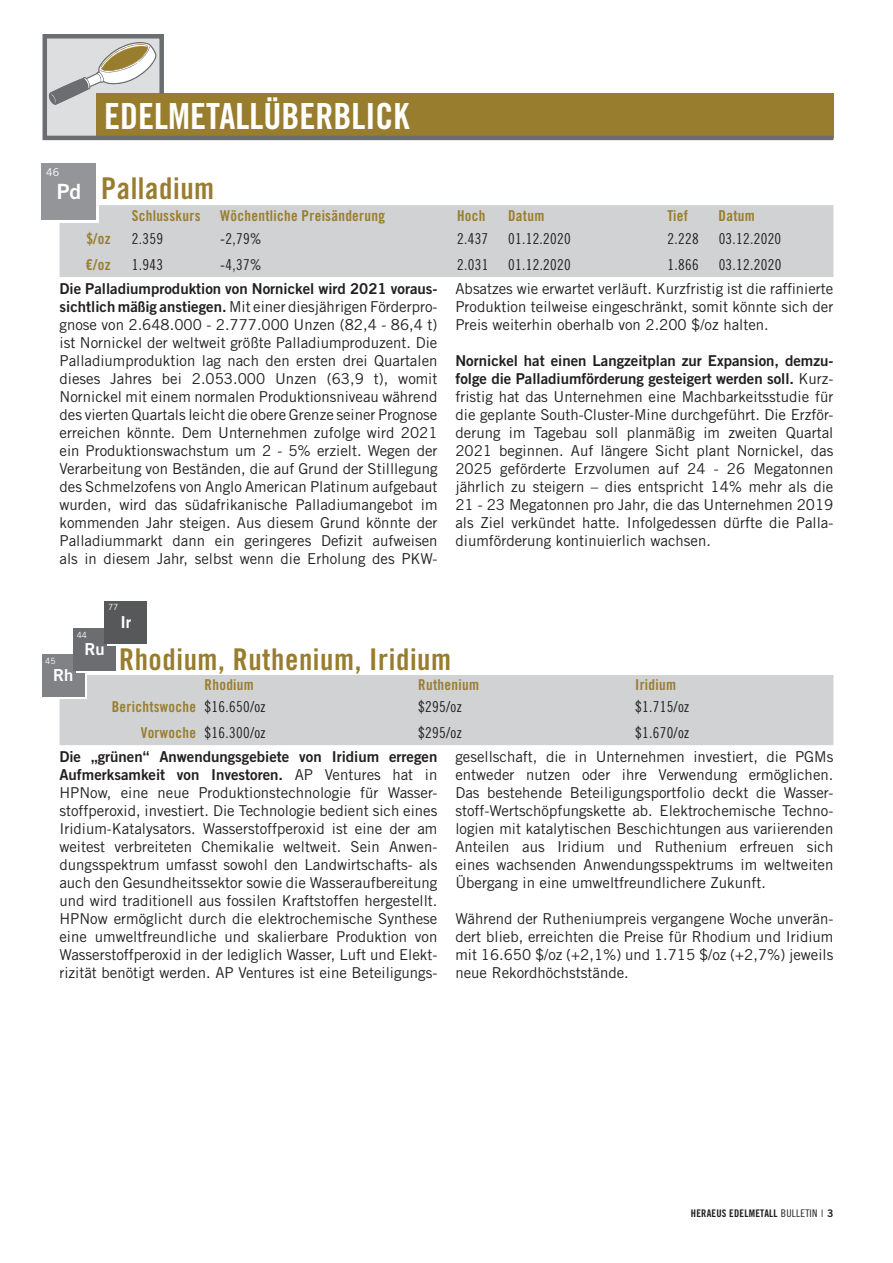
<style>
.page{position:relative;width:893px;height:1263px;background:#fff}
.page>*{position:absolute;margin:0;border:0;box-sizing:border-box;transform-origin:0 0}
.t1{font:36px "Trade Gothic LT Std Bd Cn 20";color:#fff}
.t2{font:30px "Trade Gothic LT Std Bd Cn 20";letter-spacing:.02em;color:#997d2e}
.t3{font:21px "Trade Gothic LT Std Bd 2";color:#fff}
.t4{font:16.5px "Trade Gothic LT Std Bd 2";color:#fff}
.t5{font:15px/18px "Trade Gothic LT Std";color:#231f20;text-align:justify}
.t6{font:15px/18px "Trade Gothic LT Std Bd 2";color:#231f20}
.t7{font:15px "Trade Gothic LT Std Cn 18";letter-spacing:.02em;color:#231f20}
.t8{font:15px "Trade Gothic LT Std Bd Cn 20";letter-spacing:.02em;color:#997d2e}
.t9{font:10.8px "Trade Gothic LT Std";color:#fff}
.t10{font:10.5px "Trade Gothic LT Std Bd Cn 20";letter-spacing:.02em;color:#231f20}
.t11{font:8.55px "Trade Gothic LT Std";color:#fff}
.s1{font-family:"Trade Gothic LT Std Bd 2"}
.s2{font-family:"Trade Gothic LT Std"}
.s3{font-family:"Trade Gothic LT Std Cn 18";color:#231f20}
.s4{font-family:"Trade Gothic LT Std Bd Cn 20";color:#997d2e}
.s5{font-family:"Trade Gothic LT Std Cn 18"}
.s6{font-family:"Trade Gothic LT Std";font-weight:300}
</style>
<div class="page">
<div style="left:60px;top:205px;width:773px;height:72px;background:#d1d2d4"></div>
<div style="left:60px;top:675px;width:773px;height:70px;background:#d1d2d4"></div>
<div style="left:45px;top:166px;width:54px;height:56px;background:linear-gradient(to right,#fff,#fff)"></div>
<div style="left:42px;top:163px;width:54px;height:56px;background:#939598"></div>
<svg style="left:60px;top:673px;width:27px;height:26px"></svg>
<div style="left:42px;top:654px;width:42px;height:43px;background:#808285"></div>
<div style="left:76px;top:630px;width:42px;height:43px;background:#fff"></div>
<div style="left:73px;top:628px;width:43px;height:43px;background:#6c6d70"></div>
<svg style="left:107px;top:643px;width:40px;height:3px"></svg>
<div style="left:104px;top:601px;width:43px;height:42px;background:#57585a"></div>
<svg style="left:42px;top:34px;width:792px;height:107px"></svg>
<p class="t9" style="left:46px;top:166px;width:15px">46</p>
<h3 class="t3" style="left:57px;top:178px;width:26px">Pd</h3>
<h1 class="t1" style="left:104px;top:94px;width:307px">EDELMETALLÜBERBLICK</h1>
<h2 class="t2" style="left:101px;top:170px;width:115px">Palladium</h2>
<p class="t8" style="left:132px;top:207px;width:70px">Schlusskurs</p>
<p class="t8" style="left:220px;top:207px;width:166px">Wöchentliche Preisänderung</p>
<p class="t8" style="left:457px;top:207px;width:30px">Hoch</p>
<p class="t8" style="left:508px;top:207px;width:38px">Datum</p>
<p class="t8" style="left:668px;top:207px;width:22px">Tief</p>
<p class="t8" style="left:719px;top:207px;width:38px">Datum</p>
<p class="t8" style="left:86px;top:230px;width:26px">$/oz</p>
<p class="t7" style="left:132px;top:230px;width:33px">2.359</p>
<p class="t7" style="left:220px;top:230px;width:43px">-2,79%</p>
<p class="t7" style="left:457px;top:230px;width:33px">2.437</p>
<p class="t7" style="left:508px;top:230px;width:64px">01.12.2020</p>
<p class="t7" style="left:668px;top:230px;width:33px">2.228</p>
<p class="t7" style="left:719px;top:230px;width:64px">03.12.2020</p>
<p class="t8" style="left:86px;top:255px;width:27px">€/oz</p>
<p class="t7" style="left:132px;top:255px;width:33px">1.943</p>
<p class="t7" style="left:220px;top:255px;width:43px">-4,37%</p>
<p class="t7" style="left:457px;top:255px;width:33px">2.031</p>
<p class="t7" style="left:508px;top:255px;width:64px">01.12.2020</p>
<p class="t7" style="left:668px;top:255px;width:33px">1.866</p>
<p class="t7" style="left:719px;top:255px;width:64px">03.12.2020</p>
<p class="t6" style="left:60px;top:279px;width:379px">Die Palladiumproduktion von Nornickel wird 2021 voraus-</p>
<p class="t5" style="left:60px;top:297px;width:379px"><span class="s1">sichtlich mäßig anstiegen.</span> Mit einer diesjährigen Förderpro&shy;gnose von 2.648.000 - 2.777.000 Unzen (82,4 - 86,4 t) ist Nornickel der weltweit größte Palladiumproduzent. Die Palladiumproduktion lag nach den ersten drei Quartalen dieses Jahres bei 2.053.000 Unzen (63,9 t), womit Nornickel mit einem normalen Produktionsniveau während des vierten Quartals leicht die obere Grenze seiner Prognose erreichen könnte. Dem Unternehmen zufolge wird 2021 ein Produktionswachstum um 2 - 5% erzielt. Wegen der Verarbeitung von Beständen, die auf Grund der Stilllegung des Schmelzofens von Anglo American Platinum aufgebaut wurden, wird das südafrikanische Palladiumangebot im kommenden Jahr steigen. Aus diesem Grund könnte der Palladiummarkt dann ein geringeres Defizit aufweisen als in diesem Jahr, selbst wenn die Erholung des PKW-</p>
<p class="t11" style="left:108px;top:602px;width:12px">77</p>
<p class="t4" style="left:120px;top:612px;width:13px">Ir</p>
<p class="t5" style="left:455px;top:279px;width:379px">Absatzes wie erwartet verläuft. Kurzfristig ist die raffinierte Produktion teilweise eingeschränkt, somit könnte sich der Preis weiterhin oberhalb von 2.200 $/oz halten.</p>
<p class="t6" style="left:455px;top:351px;width:379px">Nornickel hat einen Langzeitplan zur Expansion, demzu&shy;folge die Palladiumförderung gesteigert werden soll. <span class="s2">Kurz-</span></p>
<p class="t5" style="left:455px;top:387px;width:379px">fristig hat das Unternehmen eine Machbarkeitsstudie für die geplante South-Cluster-Mine durchgeführt. Die Erzför&shy;derung im Tagebau soll planmäßig im zweiten Quartal 2021 beginnen. Auf längere Sicht plant Nornickel, das 2025 geförderte Erzvolumen auf 24 - 26 Megatonnen jährlich zu steigern – dies entspricht 14% mehr als die 21 - 23 Megatonnen pro Jahr, die das Unternehmen 2019 als Ziel verkündet hatte. Infolgedessen dürfte die Palla&shy;diumförderung kontinuierlich wachsen.</p>
<p class="t11" style="left:77px;top:629px;width:12px">44</p>
<p class="t4" style="left:85px;top:639px;width:22px">Ru</p>
<p class="t11" style="left:45px;top:655px;width:12px">45</p>
<p class="t4" style="left:53px;top:665px;width:22px">Rh</p>
<h2 class="t2" style="left:119px;top:641px;width:334px">Rhodium, Ruthenium, Iridium</h2>
<p class="t8" style="left:205px;top:675px;width:51px">Rhodium</p>
<p class="t8" style="left:418px;top:675px;width:62px">Ruthenium</p>
<p class="t8" style="left:635px;top:675px;width:42px">Iridium</p>
<p class="t8" style="left:112px;top:698px;width:155px">Berichtswoche <span class="s3">$16.650/oz</span></p>
<p class="t7" style="left:418px;top:698px;width:45px">$295/oz</p>
<p class="t7" style="left:635px;top:698px;width:56px">$1.715/oz</p>
<p class="t7" style="left:141px;top:723px;width:126px"><span class="s4">Vorwoche</span> $16.300/oz</p>
<p class="t7" style="left:418px;top:723px;width:45px">$295/oz</p>
<p class="t7" style="left:635px;top:723px;width:56px">$1.670/oz</p>
<p class="t6" style="left:59px;top:747px;width:379px">Die „grünen“ Anwendungsgebiete von Iridium erregen<br>Aufmerksamkeit von Investoren. <span class="s2">AP Ventures hat in</span></p>
<p class="t5" style="left:59px;top:783px;width:379px">HPNow, eine neue Produktionstechnologie für Wasser&shy;stoffperoxid, investiert. Die Technologie bedient sich eines Iridium-Katalysators. Wasserstoffperoxid ist eine der am weitest verbreiteten Chemikalie weltweit. Sein Anwen&shy;dungsspektrum umfasst sowohl den Landwirtschafts- als auch den Gesundheitssektor sowie die Wasseraufbereitung und wird traditionell aus fossilen Kraftstoffen hergestellt.<br>HPNow ermöglicht durch die elektrochemische Synthese eine umweltfreundliche und skalierbare Produktion von Wasserstoffperoxid in der lediglich Wasser, Luft und Elekt&shy;rizität benötigt werden. AP Ventures ist eine Beteiligungs-</p>
<p class="t5" style="left:455px;top:747px;width:379px">gesellschaft, die in Unternehmen investiert, die PGMs entweder nutzen oder ihre Verwendung ermöglichen.<br>Das bestehende Beteiligungsportfolio deckt die Wasser&shy;stoff-Wertschöpfungskette ab. Elektrochemische Techno&shy;logien mit katalytischen Beschichtungen aus variierenden Anteilen aus Iridium und Ruthenium erfreuen sich eines wachsenden Anwendungsspektrums im weltweiten Übergang in eine umweltfreundlichere Zukunft.</p>
<p class="t5" style="left:455px;top:909px;width:379px">Während der Rutheniumpreis vergangene Woche unverän&shy;dert blieb, erreichten die Preise für Rhodium und Iridium mit 16.650 $/oz (+2,1%) und 1.715 $/oz (+2,7%) jeweils neue Rekordhöchststände.</p>
<p class="t10" style="left:691px;top:1207px;width:144px">HERAEUS EDELMETALL <span class="s5">BULLETIN</span> <span class="s6">I</span> <span class="s1">3</span></p>
</div>
